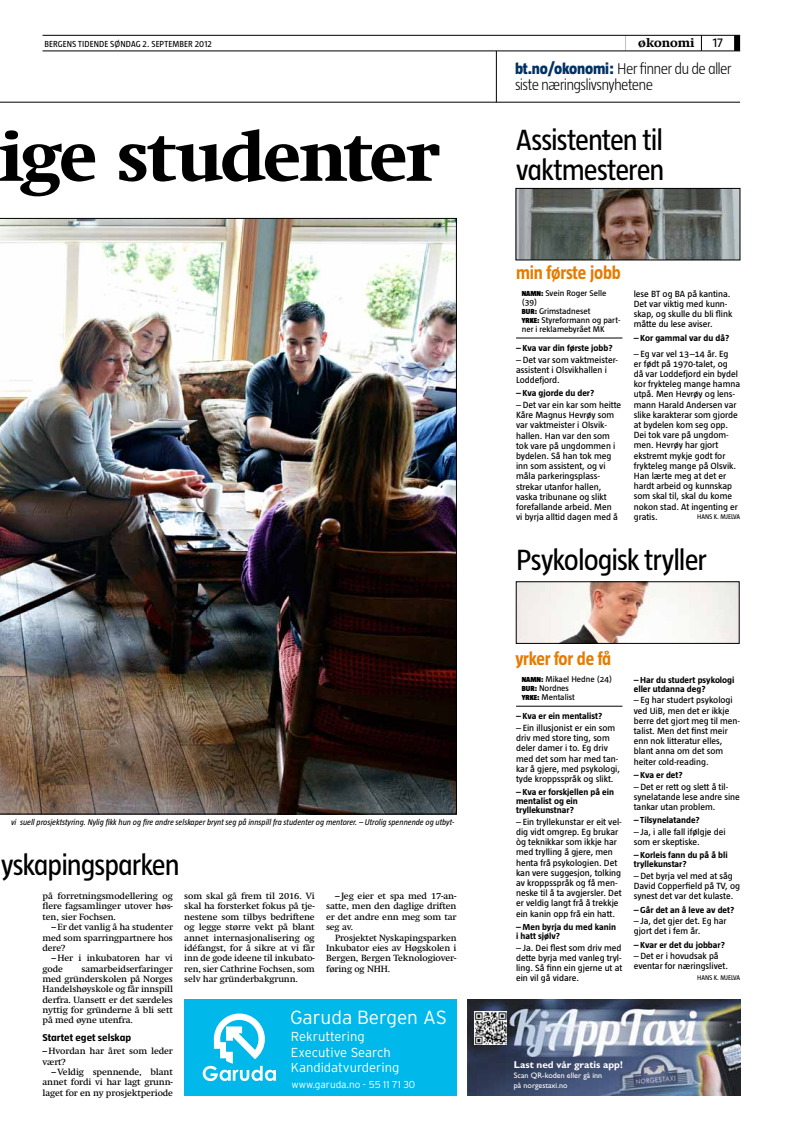
<style>
.page{position:relative;width:794px;height:1134px;background:#fff}
.page>*{position:absolute;margin:0;border:0;box-sizing:border-box;transform-origin:0 0}
.t1{font:800 68px "Swift";letter-spacing:-.035em;color:#000}
.t2{font:30px/30px "Taz";letter-spacing:-.035em;color:#000}
.t3{font:300 19px "Interstate";color:#fff}
.t4{font:700 18.9px "Taz";letter-spacing:-.01em;color:#e67b00;scale:.95 1}
.t5{font:300 16px/16px "Taz";letter-spacing:-.05em;color:#000}
.t6{font:300 13px/15.6px "Interstate";color:#fff}
.t7{font:13px "Taz";color:#000}
.t8{font:800 12px "Swift";color:#000}
.t9{font:700 10.2px "Taz";letter-spacing:-.005em;color:#000;scale:1.13 1}
.t10{font:300 10px "Interstate";color:#fff}
.t11{font:700 10px "Gill Sans";color:#fff}
.t12{font:9.2px/10.2px "Tazzer Text";color:#000}
.t13{font:700 9px/9px "Tazzer Text";color:#000}
.t14{font:9px "Taz";letter-spacing:.01em;color:#000}
.t15{font:8.9px/10.4px "Swift";letter-spacing:-.01em;color:#000;text-align:justify;scale:1.04 1}
.t16{font:8.9px/10.3px "Swift";letter-spacing:-.01em;color:#000;text-align:justify}
.t17{font:8.5px/9px "Tazzer Text";color:#000}
.t18{font:italic 8.5px "Taz";color:#000}
.t19{font:8px/10px "Gill Sans";color:#fff}
.t20{font:7px "Taz";color:#000}
.s1{font-weight:400;font-size:15.6px}
.s2{font-weight:800;color:#003267}
.s3{font-family:"Taz";font-weight:900;font-size:7.5px}
</style>
<div class="page">
<hr style="left:43px;top:35px;width:697px;height:1px;background:#000">
<hr style="left:43px;top:51px;width:697px;height:1px;background:#000">
<svg style="left:701px;top:35px;width:1px;height:16px"></svg>
<div style="left:734px;top:35px;width:6px;height:16px;background:#000"></div>
<hr style="left:0;top:102px;width:740px;height:1px;background:#000">
<hr style="left:496px;top:51px;width:1px;height:51px;background:#000">
<img style="left:0;top:218px;width:456px;height:596px">
<img style="left:518px;top:190px;width:220px;height:68px">
<div style="left:516px;top:188px;width:224px;height:72px;border:1px solid #000"></div>
<img style="left:518px;top:584px;width:219px;height:57px">
<hr style="left:516px;top:706px;width:106px;height:1px;background:#000">
<hr style="left:516px;top:338px;width:106px;height:1px;background:#000">
<img style="left:468px;top:999px;width:272px;height:97px">
<img style="left:474px;top:1012px;width:33px;height:32px">
<div style="left:184px;top:999px;width:272px;height:97px;background:#00b8e9"></div>
<svg style="left:203px;top:1013px;width:73px;height:68px"></svg>
<p class="t14" style="left:44px;top:40px;width:169px">BERGENS TIDENDE SØNDAG 2. SEPTEMBER 2012</p>
<h3 class="t8" style="left:625px;top:35px;width:71px"><span class="s1">|</span> økonomi</h3>
<h3 class="t7" style="left:713px;top:36px;width:12px">17</h3>
<h3 class="t5" style="left:515px;top:60px;width:218px"><span class="s2">bt.no/okonomi:</span> Her finner du de aller siste næringslivsnyhetene</h3>
<h1 class="t1" style="left:-1px;top:116px;width:441px">ige studenter</h1>
<h2 class="t2" style="left:516px;top:125px;width:150px">Assistenten til vaktmesteren</h2>
<h3 class="t4" style="left:516px;top:262px;width:112px">min første jobb</h3>
<p class="t17" style="left:522px;top:289px;width:100px"><span class="s3">NAMN:</span> Svein Roger Selle (39)<br><span class="s3">BUR:</span> Grimstadneset<br><span class="s3">YRKE:</span> Styreformann og part&shy;ner i reklamebyrået MK</p>
<p class="t13" style="left:516px;top:344px;width:98px">– Kva var din første jobb?</p>
<p class="t12" style="left:516px;top:355px;width:104px">– Det var som vaktmeister&shy;assistent i Olsvikhallen i<br>Loddefjord.</p>
<p class="t13" style="left:516px;top:389px;width:80px">– Kva gjorde du der?</p>
<p class="t12" style="left:516px;top:400px;width:107px">– Det var ein kar som heitte<br>Kåre Magnus Hevrøy som var vaktmeister i Olsvik&shy;hallen. Han var den som tok vare på ungdommen i bydelen. Så han tok meg inn som assistent, og vi måla parkeringsplass&shy;strekar utanfor hallen, vaska tribunane og slikt forefallande arbeid. Men<br>vi byrja alltid dagen med å</p>
<p class="t12" style="left:634px;top:289px;width:100px">lese BT og BA på kantina.<br>Det var viktig med kunn&shy;skap, og skulle du bli flink måtte du lese aviser.</p>
<p class="t13" style="left:634px;top:333px;width:97px">– Kor gammal var du då?</p>
<p class="t12" style="left:634px;top:349px;width:108px">– Eg var vel 13–14 år. Eg<br>er født på 1970-talet, og<br>då var Loddefjord ein bydel kor frykteleg mange hamna utpå. Men Hevrøy og lens&shy;mann Harald Andersen var slike karakterar som gjorde at bydelen kom seg opp.<br>Dei tok vare på ungdom&shy;men. Hevrøy har gjort ekstremt mykje godt for frykteleg mange på Olsvik.<br>Han lærte meg at det er hardt arbeid og kunnskap som skal til, skal du kome nokon stad. At ingenting er gratis.</p>
<p class="t20" style="left:697px;top:513px;width:44px">HANS K. MJELVA</p>
<p class="t18" style="left:11px;top:818px;width:445px">vi suell prosjektstyring. Nylig fikk hun og fire andre selskaper brynt seg på innspill fra studenter og mentorer. – Utrolig spennende og utbyt-</p>
<h2 class="t2" style="left:1px;top:850px;width:180px">yskapingsparken</h2>
<p class="t15" style="left:43px;top:891px;width:127px">på forretningsmodellering og flere fagsamlinger utover høs&shy;ten, sier Fochsen.</p>
<p class="t16" style="left:43px;top:922px;width:132px;text-indent:9px">– Er det vanlig å ha studenter med som sparringpartnere hos dere?</p>
<p class="t15" style="left:43px;top:953px;width:127px;text-indent:9px">– Her i inkubatoren har vi gode</p>
<p class="t15" style="left:184px;top:891px;width:127px">som skal gå frem til 2016. Vi skal ha forsterket fokus på tje&shy;nestene som tilbys bedriftene og legge større vekt på blant annet internasjonalisering og idéfangst, for å sikre at vi får inn de gode ideene til inkubato&shy;ren, sier Cathrine Fochsen, som selv har gründerbakgrunn.</p>
<p class="t15" style="left:326px;top:891px;width:127px;text-indent:9px">– Jeg eier et spa med 17-an&shy;satte, men den daglige driften er det andre enn meg som tar seg av.</p>
<p class="t16" style="left:326px;top:932px;width:132px;text-indent:9px">Prosjektet Nyskapingsparken Inkubator eies av Høgskolen i Bergen, Bergen Teknologiover&shy;føring og NHH.</p>
<p class="t15" style="left:43px;top:963px;width:127px;text-indent:39px">samarbeidserfaringer med gründerskolen på Norges Handelshøyskole og får innspill derfra. Uansett er det særdeles nyttig for gründerne å bli sett på med øyne utenfra.</p>
<p class="t9" style="left:43px;top:1032px;width:80px">Startet eget selskap</p>
<p class="t15" style="left:43px;top:1046px;width:127px">– Hvordan har året som leder vært?</p>
<p class="t15" style="left:43px;top:1067px;width:127px;text-indent:9px">– Veldig spennende, blant annet fordi vi har lagt grunn&shy;laget for en ny prosjektperiode</p>
<h3 class="t3" style="left:290px;top:1006px;width:158px">Garuda Bergen AS</h3>
<h3 class="t6" style="left:291px;top:1028px;width:110px">Rekruttering<br>Executive Search<br>Kandidatvurdering</h3>
<p class="t10" style="left:291px;top:1079px;width:125px">www.garuda.no - 55 11 71 30</p>
<h2 class="t2" style="left:516px;top:545px;width:192px">Psykologisk tryller</h2>
<h3 class="t4" style="left:515px;top:649px;width:102px">yrker for de få</h3>
<p class="t17" style="left:522px;top:675px;width:92px"><span class="s3">NAMN:</span> Mikael Hedne (24)<br><span class="s3">BUR:</span> Nordnes<br><span class="s3">YRKE:</span> Mentalist</p>
<p class="t13" style="left:516px;top:712px;width:88px">– Kva er ein mentalist?</p>
<p class="t12" style="left:516px;top:723px;width:105px">– Ein illusjonist er ein som driv med store ting, som deler damer i to. Eg driv med det som har med tan&shy;kar å gjere, med psykologi, tyde kroppsspråk og slikt.</p>
<p class="t13" style="left:516px;top:788px;width:99px">– Kva er forskjellen på ein mentalist og ein tryllekunstnar?</p>
<p class="t12" style="left:516px;top:817px;width:107px">– Ein tryllekunstar er eit vel&shy;dig vidt omgrep. Eg brukar òg teknikkar som ikkje har med trylling å gjere, men henta frå psykologien. Det kan vere suggesjon, tolking av kroppsspråk og få men&shy;neske til å ta avgjersler. Det er veldig langt frå å trekkje ein kanin opp frå ein hatt.</p>
<p class="t13" style="left:516px;top:922px;width:101px">– Men byrja du med kanin i hatt sjølv?</p>
<p class="t12" style="left:516px;top:942px;width:108px;text-align:justify">– Ja. Dei flest som driv med dette byrja med vanleg tryl&shy;ling. Så finn ein gjerne ut at ein vil gå vidare.</p>
<p class="t13" style="left:634px;top:675px;width:102px">– Har du studert psykologi eller utdanna deg?</p>
<p class="t12" style="left:634px;top:695px;width:108px">– Eg har studert psykologi ved UiB, men det er ikkje berre det gjort meg til men&shy;talist. Men det finst meir enn nok litteratur elles, blant anna om det som heiter cold-reading.</p>
<p class="t13" style="left:634px;top:770px;width:50px">– Kva er det?</p>
<p class="t12" style="left:634px;top:781px;width:108px">– Det er rett og slett å til&shy;synelatande lese andre sine tankar utan problem.</p>
<p class="t13" style="left:634px;top:816px;width:68px">– Tilsynelatande?</p>
<p class="t12" style="left:634px;top:827px;width:93px">– Ja, i alle fall ifølgje dei som er skeptiske.</p>
<p class="t13" style="left:634px;top:851px;width:95px">– Korleis fann du på å bli tryllekunstar?</p>
<p class="t12" style="left:634px;top:871px;width:108px">– Det byrja vel med at såg<br>David Copperfield på TV, og synest det var det kulaste.</p>
<p class="t13" style="left:634px;top:905px;width:102px">– Går det an å leve av det?</p>
<p class="t12" style="left:634px;top:916px;width:94px">– Ja, det gjer det. Eg har gjort det i fem år.</p>
<p class="t13" style="left:634px;top:940px;width:93px">– Kvar er det du jobbar?</p>
<p class="t12" style="left:634px;top:951px;width:96px">– Det er i hovudsak på eventar for næringslivet.</p>
<p class="t20" style="left:697px;top:974px;width:44px">HANS K. MJELVA</p>
<p class="t11" style="left:514px;top:1058px;width:110px">Last ned vår gratis app!</p>
<p class="t19" style="left:514px;top:1070px;width:90px">Scan QR-koden eller gå inn på norgestaxi.no</p>
</div>
